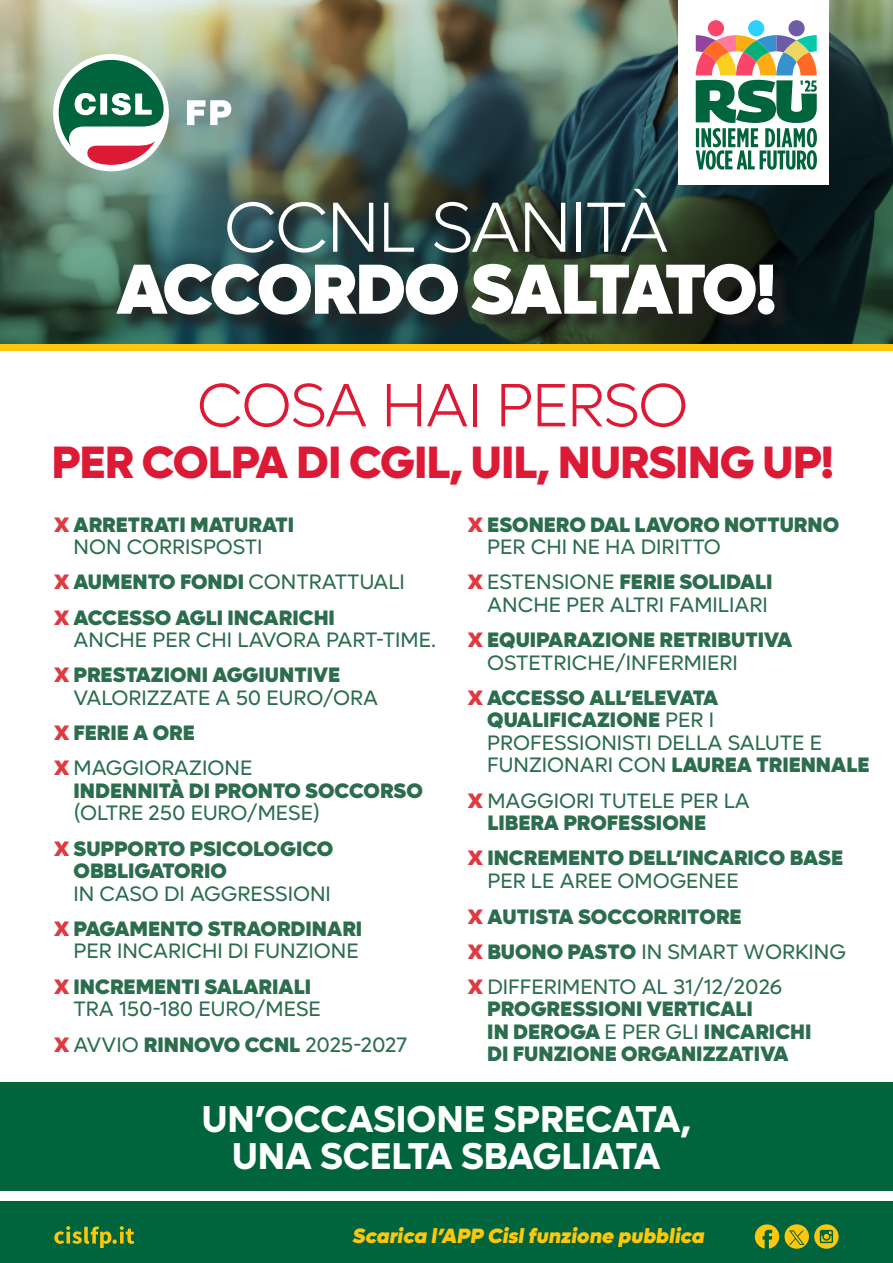
<style>
.page{position:relative;width:893px;height:1263px;background:#fff}
.page>*{position:absolute;margin:0;border:0;box-sizing:border-box;transform-origin:0 0}
.t1{font:900 71.1px "Lufga";letter-spacing:-.045em;color:#fff}
.t2{font:300 71.1px "Lufga";letter-spacing:-.025em;color:#fff}
.t3{font:300 61.35px "Lufga";letter-spacing:-.02em;color:#dc1a36}
.t4{font:800 45.6px "Lufga";letter-spacing:-.02em;color:#dc1a36}
.t5{font:700 37.5px "Lufga";color:#fff}
.t6{font:900 21px/22.5px "Lufga";color:#2b6d4d}
.t7{font:21px/22.5px "Lufga";color:#2b6d4d}
.t8{font:italic 900 20.7px "Lufga";color:#fec70c}
.s1{color:#df3a41}
.s2{font-weight:400}
.s3{font-weight:900;color:#df3a41}
.s4{font-weight:900}
</style>
<div class="page">
<img style="left:0;top:0;width:893px;height:344px">
<div style="left:0;top:1201px;width:893px;height:62px;background:#00643d"></div>
<svg style="left:755px;top:1224px;width:24px;height:24px"></svg>
<svg style="left:814px;top:1224px;width:25px;height:25px"></svg>
<svg style="left:54px;top:1226px;width:80px;height:22px"></svg>
<div style="left:784px;top:1224px;width:25px;height:25px;background:#fec70c;border-radius:50%"></div>
<svg style="left:789px;top:1230px;width:15px;height:15px"></svg>
<svg style="left:187px;top:100px;width:44px;height:25px"></svg>
<div style="left:53px;top:54px;width:116px;height:117px;background:#fff;border-radius:50%"></div>
<svg style="left:59px;top:60px;width:106px;height:105px"></svg>
<div style="left:0;top:344px;width:893px;height:7px;background:#fec70c"></div>
<div style="left:119px;top:191px;width:674px;height:143px;background:#231f20;opacity:.75"></div>
<div style="left:0;top:1082px;width:893px;height:109px;background:#00643d"></div>
<div style="left:678px;top:0;width:151px;height:185px;background:#fff"></div>
<div style="left:708px;top:20px;width:16px;height:16px;background:#fa456b;border-radius:50%"></div>
<div style="left:748px;top:20px;width:16px;height:16px;background:#2bd1ff;border-radius:50%"></div>
<div style="left:788px;top:20px;width:17px;height:16px;background:#6e5ca6;border-radius:50%"></div>
<svg style="left:696px;top:35px;width:121px;height:135px"></svg>
<p class="t2" style="left:224px;top:188px;width:447px">CCNL SANITÀ</p>
<p class="t1" style="left:116px;top:246px;width:662px">ACCORDO SALTATO!</p>
<p class="t3" style="left:197px;top:371px;width:493px">COSA HAI PERSO</p>
<p class="t4" style="left:51px;top:434px;width:784px">PER COLPA DI CGIL, UIL, NURSING UP!</p>
<p class="t6" style="left:54px;top:513px;width:242px;text-align:center"><span class="s1">X</span> ARRETRATI MATURATI<br><span class="s2">NON CORRISPOSTI</span></p>
<p class="t6" style="left:54px;top:571px;width:352px"><span class="s1">X</span> AUMENTO FONDI <span class="s2">CONTRATTUALI</span></p>
<p class="t7" style="left:74px;top:606px;width:364px;text-indent:-20px"><span class="s3">X</span> <span class="s4">ACCESSO AGLI INCARICHI<br></span>ANCHE PER CHI LAVORA PART-TIME.</p>
<p class="t7" style="left:74px;top:664px;width:306px;text-indent:-20px"><span class="s3">X</span> <span class="s4">PRESTAZIONI AGGIUNTIVE<br></span>VALORIZZATE A 50 EURO/ORA</p>
<p class="t6" style="left:54px;top:722px;width:142px"><span class="s1">X</span> FERIE A ORE</p>
<p class="t7" style="left:74px;top:757px;width:351px;text-indent:-20px"><span class="s3">X</span> MAGGIORAZIONE<br><span class="s4">INDENNITÀ DI PRONTO SOCCORSO </span>(OLTRE 250 EURO/MESE)</p>
<p class="t6" style="left:74px;top:837px;width:261px;text-indent:-20px"><span class="s1">X</span> SUPPORTO PSICOLOGICO<br>OBBLIGATORIO<br><span class="s2">IN CASO DI AGGRESSIONI</span></p>
<p class="t7" style="left:54px;top:917px;width:310px;text-align:right"><span class="s3">X</span> <span class="s4">PAGAMENTO STRAORDINARI<br></span>PER INCARICHI DI FUNZIONE</p>
<p class="t6" style="left:74px;top:975px;width:249px;text-indent:-20px"><span class="s1">X</span> INCREMENTI SALARIALI<br><span class="s2">TRA 150-180 EURO/MESE</span></p>
<p class="t7" style="left:54px;top:1033px;width:355px"><span class="s3">X</span> AVVIO <span class="s4">RINNOVO CCNL</span> 2025-2027</p>
<p class="t6" style="left:487px;top:513px;width:353px;text-indent:-20px"><span class="s1">X</span> ESONERO DAL LAVORO NOTTURNO<br><span class="s2">PER CHI NE HA DIRITTO</span></p>
<p class="t7" style="left:468px;top:571px;width:306px;text-align:right"><span class="s3">X</span> ESTENSIONE <span class="s4">FERIE SOLIDALI<br></span>ANCHE PER ALTRI FAMILIARI</p>
<p class="t6" style="left:487px;top:629px;width:307px;text-indent:-20px"><span class="s1">X</span> EQUIPARAZIONE RETRIBUTIVA<br><span class="s2">OSTETRICHE/INFERMIERI</span></p>
<p class="t6" style="left:487px;top:686px;width:384px;text-indent:-20px"><span class="s1">X</span> ACCESSO ALL’ELEVATA<br>QUALIFICAZIONE <span class="s2">PER I<br>PROFESSIONISTI DELLA SALUTE E<br>FUNZIONARI CON</span> LAUREA TRIENNALE</p>
<p class="t7" style="left:487px;top:789px;width:264px;text-indent:-20px"><span class="s3">X</span> MAGGIORI TUTELE PER LA<br><span class="s4">LIBERA PROFESSIONE</span></p>
<p class="t6" style="left:487px;top:847px;width:357px;text-indent:-20px"><span class="s1">X</span> INCREMENTO DELL’INCARICO BASE<br><span class="s2">PER LE AREE OMOGENEE</span></p>
<p class="t7" style="left:468px;top:899px;width:380px;line-height:35.4px"><span class="s3">X</span> <span class="s4">AUTISTA SOCCORRITORE<br></span><span class="s3">X</span> <span class="s4">BUONO PASTO</span> IN SMART WORKING<br><span class="s3">X</span> DIFFERIMENTO AL 31/12/2026</p>
<p class="t6" style="left:487px;top:998px;width:326px">PROGRESSIONI VERTICALI<br>IN DEROGA <span class="s2">E PER GLI</span> INCARICHI<br>DI FUNZIONE ORGANIZZATIVA</p>
<p class="t5" style="left:202px;top:1096px;width:491px">UN’OCCASIONE SPRECATA,</p>
<p class="t5" style="left:232px;top:1134px;width:430px">UNA SCELTA SBAGLIATA</p>
<p class="t8" style="left:353px;top:1223px;width:353px">Scarica l’APP Cisl funzione pubblica</p>
</div>
